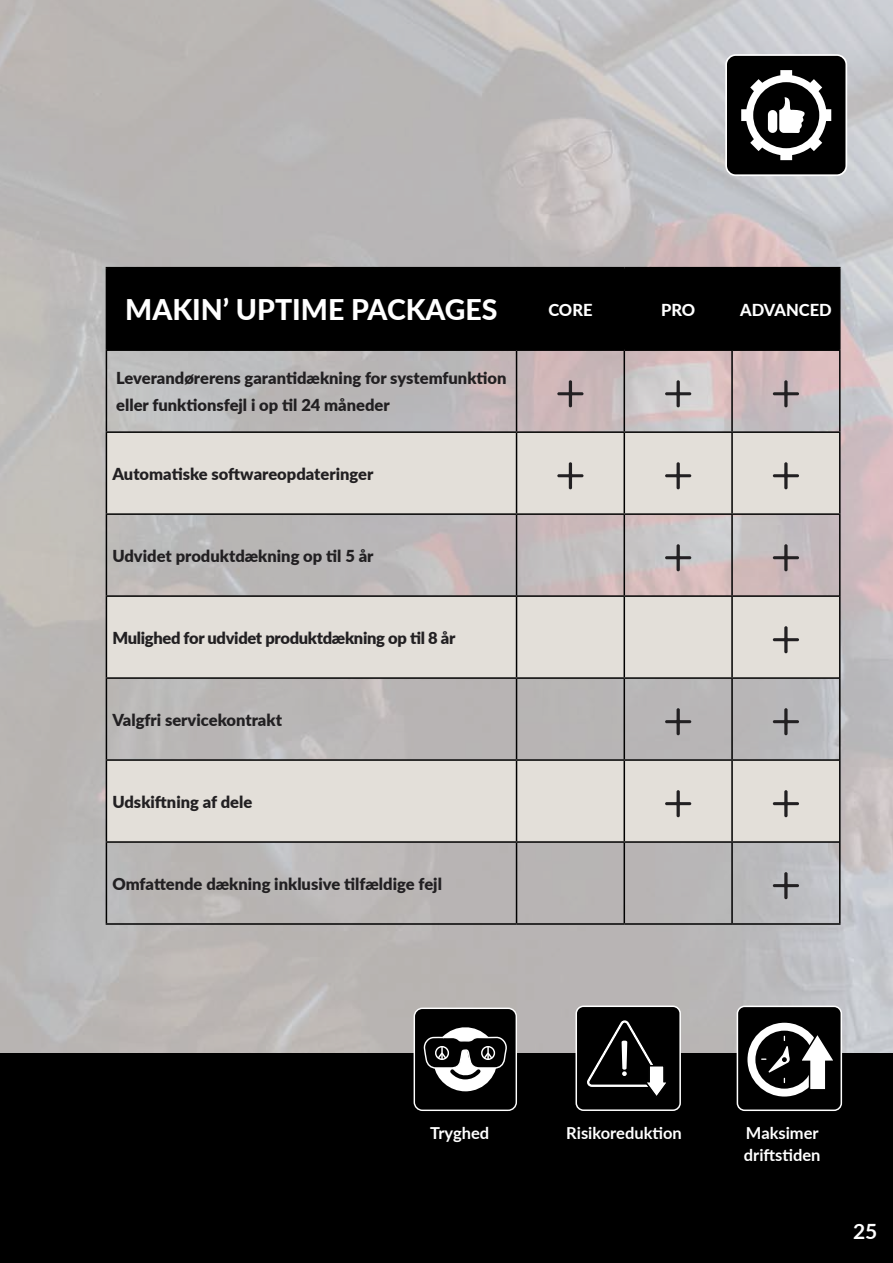
<style>
.page{position:relative;width:893px;height:1263px;background:#fff}
.page>*{position:absolute;margin:0;border:0;box-sizing:border-box;transform-origin:0 0}
.t1{font:800 28.5px "Lato";color:#fff}
.t2{font:700 21px "Lato";color:#fff}
.t3{font:900 16.5px/27px "Lato";color:#222022}
.t4{font:700 16.5px/21px "Lato";color:#fff}
.t5{font:900 16.5px "Lato";letter-spacing:-.02em;color:#222022}
.t6{font:800 16.5px "Lato";color:#fff}
</style>
<div class="page">
<img style="left:0;top:0;width:893px;height:1054px">
<div style="left:0;top:1054px;width:893px;height:209px;background:#000"></div>
<div style="left:414px;top:1007px;width:103px;height:104px;background:#000;border:1px solid #fff;border-radius:8px"></div>
<svg style="left:423px;top:1027px;width:84px;height:64px"></svg>
<div style="left:576px;top:1006px;width:104px;height:104px;background:#000;border-radius:7px"></div>
<div style="left:575px;top:1005px;width:106px;height:106px;border:2px solid #fff;border-radius:7px"></div>
<svg style="left:587px;top:1020px;width:79px;height:76px"></svg>
<div style="left:737px;top:1006px;width:104px;height:104px;background:#000;border-radius:7px"></div>
<div style="left:737px;top:1005px;width:105px;height:106px;border:2px solid #fff;border-radius:7px"></div>
<svg style="left:747px;top:1023px;width:86px;height:73px"></svg>
<div style="left:725px;top:54px;width:122px;height:122px;background:#000;border:2px solid #fff;border-radius:10px"></div>
<svg style="left:741px;top:70px;width:90px;height:90px"></svg>
<div style="left:768px;top:110px;width:9px;height:23px;background:#fff;border-radius:5px"></div>
<div style="left:107px;top:268px;width:732px;height:81px;background:#000"></div>
<div style="left:517px;top:268px;width:107px;height:82px;background:#000"></div>
<svg style="left:107px;top:433px;width:732px;height:408px;background:#d3cfcb"></svg>
<hr style="left:106px;top:267px;width:411px;height:1px;background:#000">
<hr style="left:106px;top:268px;width:1px;height:81px;background:#000">
<hr style="left:517px;top:267px;width:107px;height:1px;background:#000">
<hr style="left:516px;top:268px;width:1px;height:81px;background:#000">
<hr style="left:624px;top:267px;width:108px;height:1px;background:#000">
<hr style="left:624px;top:268px;width:1px;height:81px;background:#000">
<hr style="left:106px;top:349px;width:411px;height:2px;background:#000">
<hr style="left:106px;top:351px;width:1px;height:80px;background:#000">
<hr style="left:517px;top:349px;width:107px;height:2px;background:#000">
<hr style="left:516px;top:351px;width:1px;height:80px;background:#000">
<hr style="left:624px;top:349px;width:108px;height:2px;background:#000">
<hr style="left:624px;top:351px;width:1px;height:80px;background:#000">
<hr style="left:731px;top:351px;width:2px;height:80px;background:#000">
<hr style="left:839px;top:351px;width:2px;height:80px;background:#000">
<hr style="left:516px;top:433px;width:1px;height:80px;background:#000">
<hr style="left:624px;top:433px;width:1px;height:80px;background:#000">
<hr style="left:731px;top:433px;width:2px;height:80px;background:#000">
<hr style="left:106px;top:515px;width:1px;height:80px;background:#000">
<hr style="left:516px;top:515px;width:1px;height:80px;background:#000">
<hr style="left:624px;top:515px;width:1px;height:80px;background:#000">
<hr style="left:731px;top:515px;width:2px;height:80px;background:#000">
<hr style="left:839px;top:515px;width:2px;height:81px;background:#000">
<hr style="left:106px;top:679px;width:1px;height:80px;background:#000">
<hr style="left:516px;top:679px;width:1px;height:80px;background:#000">
<hr style="left:624px;top:679px;width:1px;height:80px;background:#000">
<hr style="left:731px;top:679px;width:2px;height:80px;background:#000">
<hr style="left:839px;top:678px;width:2px;height:82px;background:#000">
<hr style="left:106px;top:843px;width:1px;height:80px;background:#000">
<hr style="left:516px;top:843px;width:1px;height:80px;background:#000">
<hr style="left:624px;top:843px;width:1px;height:80px;background:#000">
<hr style="left:731px;top:843px;width:2px;height:80px;background:#000">
<hr style="left:839px;top:842px;width:2px;height:81px;background:#000">
<hr style="left:106px;top:923px;width:411px;height:2px;background:#000">
<hr style="left:517px;top:923px;width:107px;height:2px;background:#000">
<hr style="left:624px;top:923px;width:108px;height:2px;background:#000">
<hr style="left:732px;top:923px;width:109px;height:2px;background:#000">
<hr style="left:732px;top:267px;width:109px;height:1px;background:#000">
<hr style="left:731px;top:268px;width:2px;height:81px;background:#000">
<hr style="left:839px;top:268px;width:2px;height:81px;background:#000">
<hr style="left:732px;top:349px;width:109px;height:2px;background:#000">
<hr style="left:106px;top:431px;width:411px;height:2px;background:#000">
<hr style="left:106px;top:433px;width:1px;height:80px;background:#000">
<hr style="left:517px;top:431px;width:107px;height:2px;background:#000">
<hr style="left:624px;top:431px;width:108px;height:2px;background:#000">
<hr style="left:732px;top:431px;width:109px;height:2px;background:#000">
<hr style="left:839px;top:433px;width:2px;height:80px;background:#000">
<hr style="left:106px;top:513px;width:411px;height:2px;background:#000">
<hr style="left:517px;top:513px;width:107px;height:2px;background:#000">
<hr style="left:624px;top:513px;width:108px;height:2px;background:#000">
<hr style="left:732px;top:513px;width:109px;height:2px;background:#000">
<hr style="left:106px;top:597px;width:1px;height:80px;background:#000">
<hr style="left:106px;top:595px;width:411px;height:2px;background:#000">
<hr style="left:517px;top:595px;width:107px;height:2px;background:#000">
<hr style="left:624px;top:595px;width:108px;height:2px;background:#000">
<hr style="left:732px;top:595px;width:107px;height:2px;background:#000">
<hr style="left:516px;top:597px;width:1px;height:80px;background:#000">
<hr style="left:624px;top:597px;width:1px;height:80px;background:#000">
<hr style="left:731px;top:597px;width:2px;height:80px;background:#000">
<hr style="left:839px;top:596px;width:2px;height:82px;background:#000">
<hr style="left:106px;top:677px;width:411px;height:2px;background:#000">
<hr style="left:517px;top:677px;width:107px;height:2px;background:#000">
<hr style="left:624px;top:677px;width:108px;height:2px;background:#000">
<hr style="left:732px;top:677px;width:107px;height:2px;background:#000">
<hr style="left:106px;top:761px;width:1px;height:80px;background:#000">
<hr style="left:106px;top:759px;width:411px;height:2px;background:#000">
<hr style="left:517px;top:759px;width:107px;height:2px;background:#000">
<hr style="left:624px;top:759px;width:108px;height:2px;background:#000">
<hr style="left:732px;top:759px;width:107px;height:2px;background:#000">
<hr style="left:516px;top:761px;width:1px;height:80px;background:#000">
<hr style="left:624px;top:761px;width:1px;height:80px;background:#000">
<hr style="left:731px;top:761px;width:2px;height:80px;background:#000">
<hr style="left:839px;top:760px;width:2px;height:82px;background:#000">
<hr style="left:106px;top:841px;width:411px;height:2px;background:#000">
<hr style="left:517px;top:841px;width:107px;height:2px;background:#000">
<hr style="left:624px;top:841px;width:108px;height:2px;background:#000">
<hr style="left:732px;top:841px;width:107px;height:2px;background:#000">
<svg style="left:557px;top:380px;width:26px;height:27px"></svg>
<svg style="left:665px;top:380px;width:26px;height:27px"></svg>
<svg style="left:773px;top:380px;width:26px;height:27px"></svg>
<svg style="left:557px;top:462px;width:26px;height:27px"></svg>
<svg style="left:665px;top:462px;width:26px;height:27px"></svg>
<svg style="left:773px;top:462px;width:26px;height:27px"></svg>
<svg style="left:665px;top:544px;width:26px;height:27px"></svg>
<svg style="left:773px;top:544px;width:26px;height:27px"></svg>
<svg style="left:773px;top:626px;width:26px;height:27px"></svg>
<svg style="left:665px;top:708px;width:26px;height:27px"></svg>
<svg style="left:773px;top:708px;width:26px;height:27px"></svg>
<svg style="left:665px;top:790px;width:26px;height:27px"></svg>
<svg style="left:773px;top:790px;width:26px;height:27px"></svg>
<svg style="left:773px;top:872px;width:26px;height:27px"></svg>
<h1 class="t1" style="left:125px;top:289px;width:374px">MAKIN’ UPTIME PACKAGES</h1>
<p class="t6" style="left:548px;top:297px;width:46px">CORE</p>
<p class="t6" style="left:661px;top:297px;width:36px">PRO</p>
<p class="t6" style="left:740px;top:297px;width:93px">ADVANCED</p>
<p class="t3" style="left:116px;top:364px;width:392px">Leverandørerens garantidækning for systemfunktion eller funktionsfejl i op til 24 måneder</p>
<p class="t3" style="left:112px;top:459px;width:262px">Automatiske softwareopdateringer</p>
<p class="t3" style="left:112px;top:541px;width:263px">Udvidet produktdækning op til 5 år</p>
<p class="t5" style="left:112px;top:625px;width:344px">Mulighed for udvidet produktdækning op til 8 år</p>
<p class="t3" style="left:112px;top:705px;width:171px">Valgfri servicekontrakt</p>
<p class="t3" style="left:112px;top:787px;width:141px">Udskiftning af dele</p>
<p class="t3" style="left:112px;top:869px;width:331px">Omfattende dækning inklusive tilfældige fejl</p>
<p class="t4" style="left:430px;top:1122px;width:61px">Tryghed</p>
<p class="t4" style="left:566px;top:1122px;width:117px">Risikoreduktion</p>
<p class="t4" style="left:744px;top:1122px;width:78px">Maksimer driftstiden</p>
<p class="t2" style="left:853px;top:1216px;width:26px">25</p>
</div>
